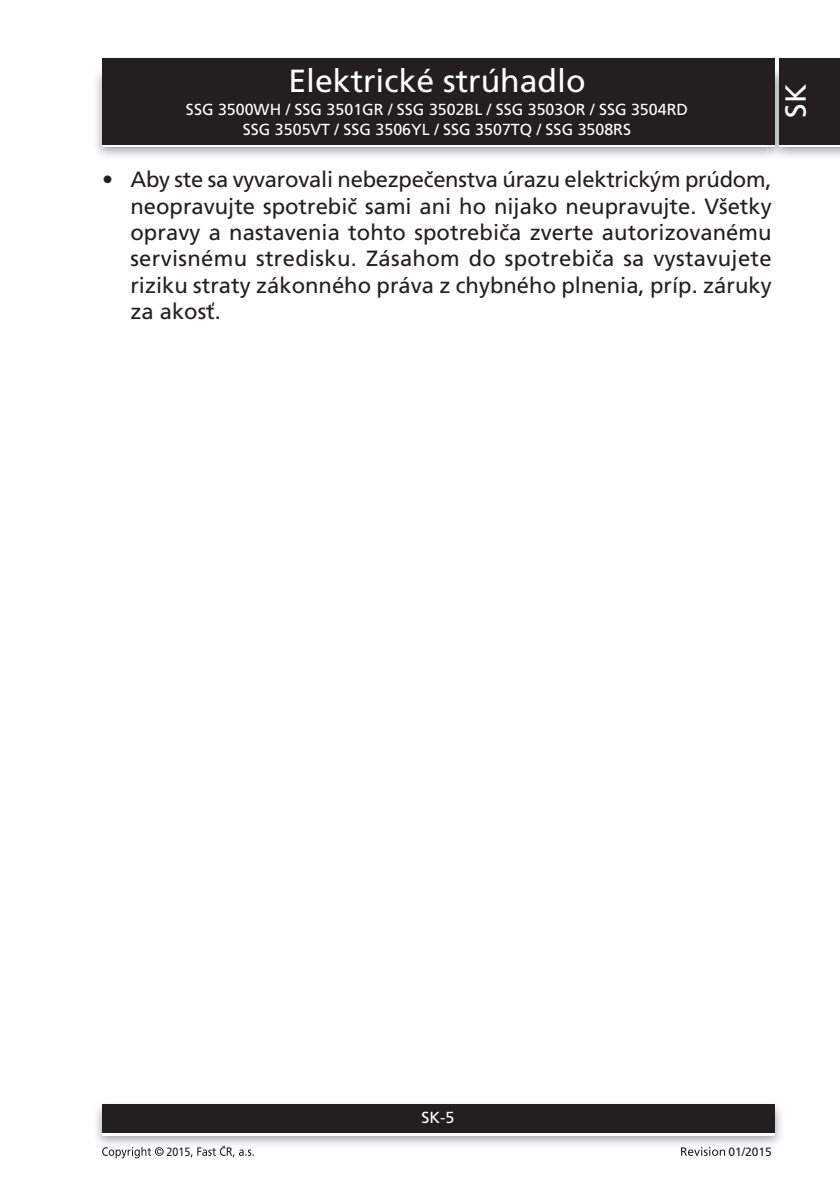
<style>
.page{position:relative;width:840px;height:1191px;background:#fff}
.page>*{position:absolute;margin:0;border:0;box-sizing:border-box;transform-origin:0 0}
.t1{font:32px "Frutiger CE";color:#fff}
.t2{font:29px "Frutiger CE";color:#fff}
.text_7{font:22px/26.4px "Frutiger CE";color:#231f20;text-align:justify}
.t3{font:16px/20px "Frutiger CE";color:#fff;text-align:center}
.t4{font:12px "Frutiger CE";color:#231f20}
.t5{font:12px "Frutiger CE";color:#231f20;scale:.9 1}
</style>
<div class="page">
<div style="left:102px;top:61px;width:672px;height:86px;background:linear-gradient(to right,#fff,#fff)"></div>
<img style="left:96px;top:1104px;width:685px;height:41px">
<div style="left:102px;top:1107px;width:672px;height:28px;background:linear-gradient(to right,#fff,#fff)"></div>
<div style="left:102px;top:1104px;width:672px;height:28px;background:#231f20"></div>
<img style="left:767px;top:64px;width:18px;height:94px">
<img style="left:774px;top:70px;width:1px;height:74px">
<div style="left:778px;top:61px;width:61px;height:86px;background:linear-gradient(to right,#fff,#fff)"></div>
<div style="left:778px;top:58px;width:61px;height:86px;background:#231f20"></div>
<hr style="left:758px;top:144px;width:16px;height:3px;background:#fff">
<div style="left:102px;top:58px;width:672px;height:86px;background:#231f20"></div>
<svg style="left:102px;top:1146px;width:61px;height:12px"></svg>
<svg style="left:190px;top:1145px;width:64px;height:12px"></svg>
<svg style="left:681px;top:1147px;width:43px;height:8px"></svg>
<h1 class="t1" style="left:288px;top:62px;width:298px">Elektrické strúhadlo</h1>
<p class="t3" style="left:186px;top:99px;width:503px">SSG 3500WH / SSG 3501GR / SSG 3502BL / SSG 3503OR / SSG 3504RD<br>SSG 3505VT / SSG 3506YL / SSG 3507TQ / SSG 3508RS</p>
<p class="text_7" style="left:130px;top:166px;width:642px;text-indent:-28px">• Aby ste sa vyvarovali nebezpečenstva úrazu elektrickým prúdom, neopravujte spotrebič sami ani ho nijako neupravujte. Všetky opravy a nastavenia tohto spotrebiča zverte autorizovanému servisnému stredisku. Zásahom do spotrebiča sa vystavujete riziku straty zákonného práva z chybného plnenia, príp. záruky za akosť.</p>
<h2 class="t2" style="left:778px;top:118px;width:35px;rotate:-90deg">SK</h2>
<p class="t3" style="left:421px;top:1108px;width:34px">SK-5</p>
<p class="t5" style="left:166px;top:1144px;width:28px">2015</p>
<p class="t4" style="left:728px;top:1144px;width:45px">01/2015</p>
</div>
